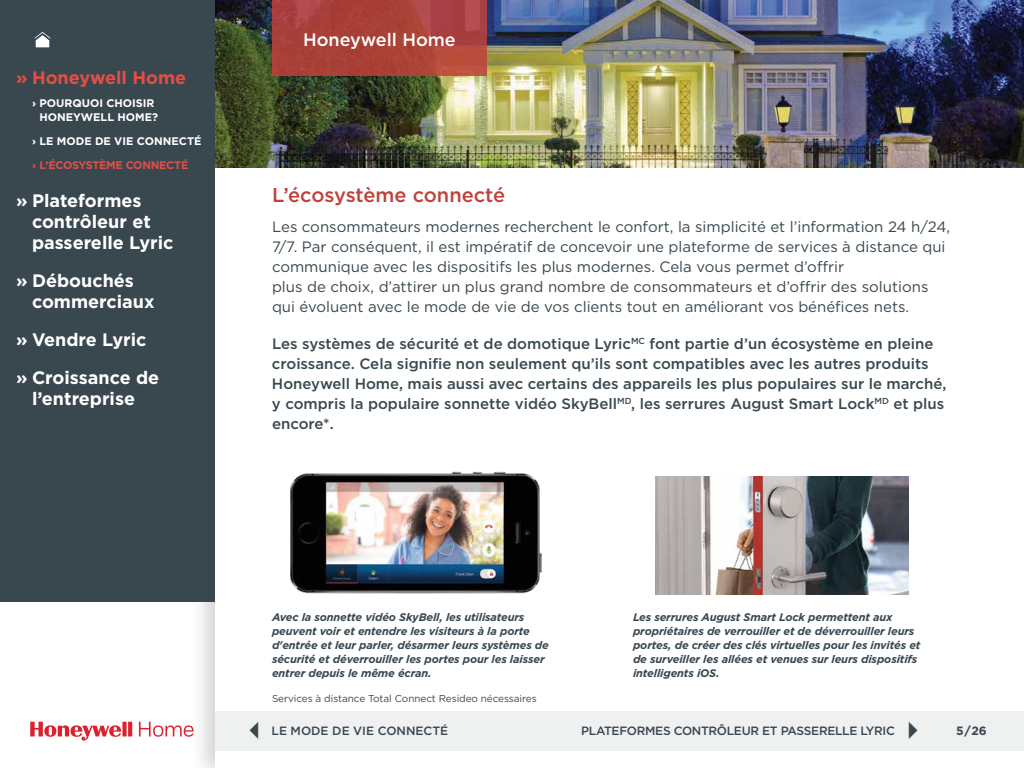
<style>
.page{position:relative;width:1024px;height:768px;background:#fff}
.page>*{position:absolute;margin:0;border:0;box-sizing:border-box;transform-origin:0 0}
.t1{font:500 20px "Gotham";color:#c0413a}
.t2{font:700 18px/21px "Gotham";color:#fff}
.t3{font:700 18px "Gotham";color:#e34f47}
.t4{font:500 18px "Gotham";color:#fff}
.t5{font:15px/20px "Gotham";color:#39474f}
.t6{font:500 15px/20px "Gotham";color:#39474f}
.t7{font:500 12px "Gotham";letter-spacing:-.025em;color:#39474f}
.t8{font:500 12px "Gotham";color:#39474f}
.t9{font:italic 700 11px/14px "Gotham";letter-spacing:-.01em;color:#39474f}
.t10{font:700 11px/14px "Gotham";color:#fff}
.t11{font:700 11px "Gotham";letter-spacing:-.025em;color:#e34f47}
.t12{font:10px "Gotham";letter-spacing:-.01em;color:#39474f}
.s1{font-weight:700}
</style>
<div class="page">
<div style="left:0;top:0;width:215px;height:602px;background:#39474f"></div>
<svg style="left:30px;top:722px;width:164px;height:19px"></svg>
<img style="left:215px;top:0;width:809px;height:167px">
<img style="left:655px;top:476px;width:254px;height:119px">
<img style="left:290px;top:472px;width:252px;height:121px">
<svg style="left:34px;top:32px;width:17px;height:16px"></svg>
<svg style="left:272px;top:0;width:215px;height:76px;background:#ab423b"></svg>
<div style="left:215px;top:711px;width:809px;height:40px;background:#eff0f0"></div>
<h2 class="t3" style="left:16px;top:66px;width:172px">» Honeywell Home</h2>
<p class="t10" style="left:39px;top:96px;width:120px;text-indent:-7px">› POURQUOI CHOISIR<br>HONEYWELL HOME?</p>
<p class="t10" style="left:32px;top:134px;width:171px">› LE MODE DE VIE CONNECTÉ</p>
<p class="t11" style="left:32px;top:158px;width:158px">› L’ÉCOSYSTÈME CONNECTÉ</p>
<h2 class="t2" style="left:32px;top:190px;width:143px;text-indent:-16px">» Plateformes contrôleur et passerelle Lyric</h2>
<h2 class="t2" style="left:32px;top:270px;width:124px;text-indent:-16px">» Débouchés commerciaux</h2>
<h2 class="t2" style="left:16px;top:321px;width:145px;line-height:38px">» Vendre Lyric » Croissance de</h2>
<h2 class="t2" style="left:32px;top:388px;width:105px">l’entreprise</h2>
<h2 class="t4" style="left:303px;top:27px;width:154px">Honeywell Home</h2>
<h1 class="t1" style="left:272px;top:182px;width:235px">L’écosystème connecté</h1>
<p class="t5" style="left:272px;top:216px;width:680px">Les consommateurs modernes recherchent le confort, la simplicité et l’information 24 h/24, 7/7. Par conséquent, il est impératif de concevoir une plateforme de services à distance qui communique avec les dispositifs les plus modernes. Cela vous permet d’offrir<br>plus de choix, d’attirer un plus grand nombre de consommateurs et d’offrir des solutions qui évoluent avec le mode de vie de vos clients tout en améliorant vos bénéfices nets.</p>
<p class="t6" style="left:272px;top:333px;width:676px">Les systèmes de sécurité et de domotique Lyric<sup>MC</sup> font partie d’un écosystème en pleine croissance. Cela signifie non seulement qu’ils sont compatibles avec les autres produits Honeywell Home, mais aussi avec certains des appareils les plus populaires sur le marché, y compris la populaire sonnette vidéo SkyBell<sup>MD</sup>, les serrures August Smart Lock<sup>MD</sup> et plus encore*.</p>
<p class="t9" style="left:272px;top:610px;width:278px">Avec la sonnette vidéo SkyBell, les utilisateurs peuvent voir et entendre les visiteurs à la porte d'entrée et leur parler, désarmer leurs systèmes de sécurité et déverrouiller les portes pour les laisser entrer depuis le même écran.</p>
<p class="t12" style="left:272px;top:692px;width:266px">Services à distance Total Connect Resideo nécessaires</p>
<p class="t9" style="left:633px;top:610px;width:289px">Les serrures August Smart Lock permettent aux propriétaires de verrouiller et de déverrouiller leurs portes, de créer des clés virtuelles pour les invités et de surveiller les allées et venues sur leurs dispositifs intelligents iOS.</p>
<p class="t8" style="left:272px;top:723px;width:178px">LE MODE DE VIE CONNECTÉ</p>
<p class="t7" style="left:581px;top:723px;width:407px">PLATEFORMES CONTRÔLEUR ET PASSERELLE LYRIC ✔ <span class="s1">5/26</span></p>
</div>
